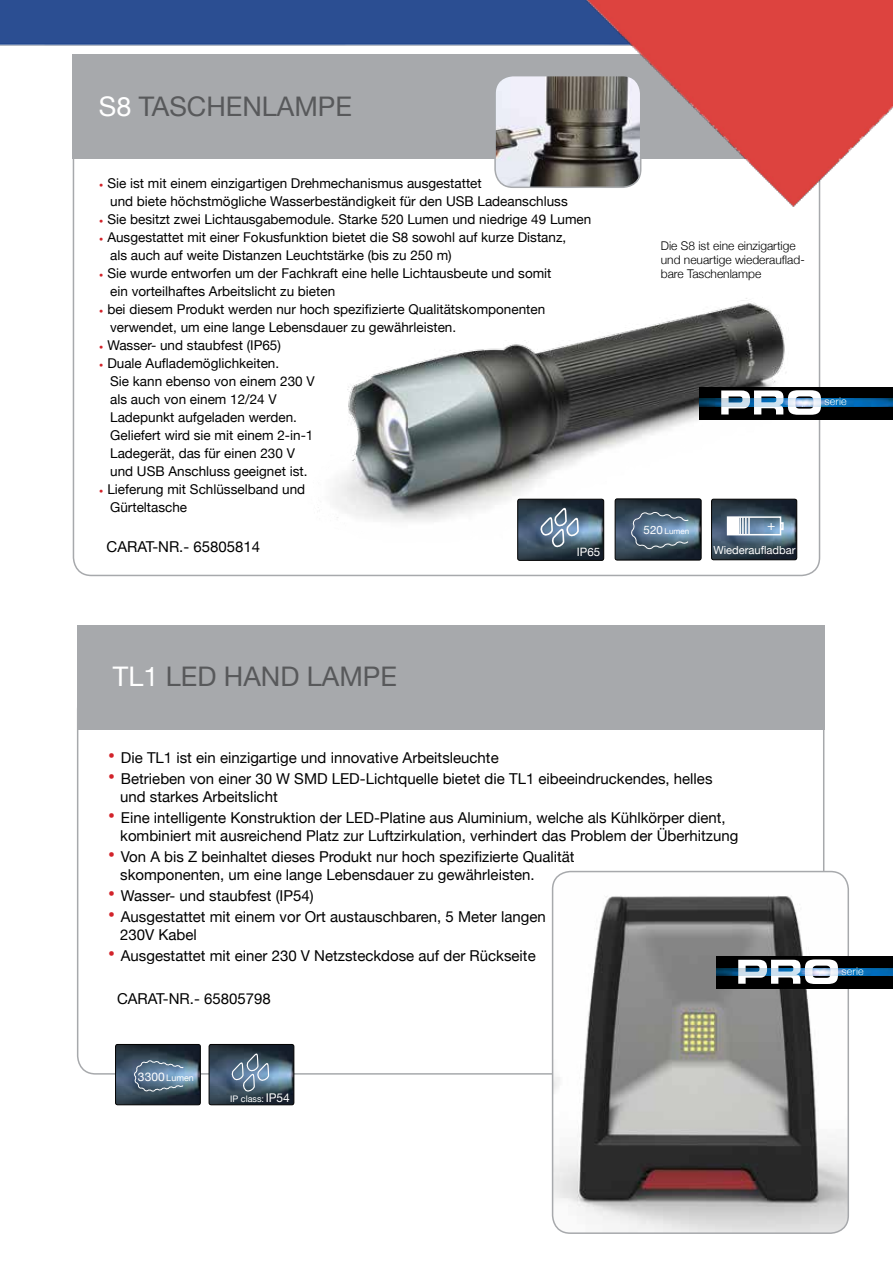
<style>
.page{position:relative;width:893px;height:1263px;background:#fff}
.page>*{position:absolute;margin:0;border:0;box-sizing:border-box;transform-origin:0 0}
.t1{font:27px "Helvetica Neue";color:#58595b}
.t2{font:15px/18px "Helvetica Neue";color:#000}
.t3{font:13.8px "Helvetica Neue";color:#fff}
.t4{font:13.5px/18px "Helvetica Neue";color:#000}
.t5{font:300 12px/14.4px "Helvetica Neue";color:#000}
.t6{font:11.55px "Helvetica Neue";color:#fff}
.t7{font:11.1px "Helvetica Neue";color:#fff}
.t8{font:300 10.65px "Helvetica Neue";color:#fff}
.t9{font:9px "Helvetica Neue";color:#fff}
.t10{font:8.1px "Helvetica Neue";color:#fff}
.s1{color:#fff}
.s2{color:#d2232a}
.s3{font-size:11.55px}
.s4{font-size:21px;color:#d2232a}
.s5{font-size:12px}
</style>
<div class="page">
<img style="left:553px;top:871px;width:295px;height:362px">
<div style="left:552px;top:871px;width:297px;height:363px;border:2px solid #a7a9ac;border-radius:18px"></div>
<img style="left:318px;top:298px;width:480px;height:245px">
<div style="left:77px;top:625px;width:747px;height:104px;background:#a7a9ac"></div>
<img style="left:0;top:0;width:560px;height:182px">
<img style="left:560px;top:0;width:333px;height:213px">
<img style="left:117px;top:1044px;width:83px;height:61px">
<div style="left:115px;top:1044px;width:85px;height:61px;border:1px solid #000;border-radius:2px"></div>
<img style="left:209px;top:1044px;width:85px;height:61px">
<div style="left:209px;top:1044px;width:85px;height:61px;border:1px solid #000;border-radius:2px"></div>
<svg style="left:134px;top:1060px;width:50px;height:31px;background:#658099"></svg>
<svg style="left:230px;top:1049px;width:39px;height:43px;background:#5d7386"></svg>
<div style="left:700px;top:387px;width:193px;height:33px;background:#000"></div>
<img style="left:700px;top:399px;width:193px;height:7px">
<svg style="left:721px;top:390px;width:100px;height:25px"></svg>
<div style="left:717px;top:956px;width:176px;height:33px;background:#000"></div>
<img style="left:717px;top:968px;width:176px;height:7px">
<svg style="left:738px;top:959px;width:100px;height:25px"></svg>
<img style="left:615px;top:499px;width:86px;height:61px">
<div style="left:615px;top:499px;width:86px;height:61px;border:1px solid #000;border-radius:2px"></div>
<svg style="left:631px;top:511px;width:58px;height:38px;background:#5d778d"></svg>
<img style="left:518px;top:499px;width:86px;height:61px">
<div style="left:518px;top:499px;width:86px;height:61px;border:1px solid #000;border-radius:2px"></div>
<svg style="left:538px;top:505px;width:41px;height:43px;background:#65798c"></svg>
<img style="left:713px;top:499px;width:84px;height:61px">
<div style="left:711px;top:499px;width:86px;height:61px;border:1px solid #000;border-radius:2px"></div>
<div style="left:727px;top:516px;width:54px;height:19px;border:1px solid #fff"></div>
<svg style="left:780px;top:522px;width:4px;height:8px"></svg>
<div style="left:728px;top:517px;width:11px;height:18px;background:#fff"></div>
<svg style="left:739px;top:517px;width:11px;height:17px"></svg>
<img style="left:495px;top:76px;width:146px;height:111px">
<div style="left:494px;top:75px;width:147px;height:113px;border:2px solid #a7a9ac;border-radius:18px"></div>
<h1 class="t1" style="left:99px;top:87px;width:255px"><span class="s1">S8</span> Tasch enlampe</h1>
<p class="t4" style="left:110px;top:175px;width:459px;text-indent:-11px"><span class="s2">•</span> Sie ist mit einem einzigartigen Drehmechanismus ausgestattet<br>und biete höchstmögliche Wasserbeständigkeit für den USB Ladeanschluss</p>
<p class="t4" style="left:99px;top:211px;width:494px"><span class="s2">•</span> Sie besitzt zwei Lichtausgabemodule. Starke 520 Lumen und niedrige 49 Lumen</p>
<p class="t4" style="left:110px;top:229px;width:458px;text-indent:-11px"><span class="s2">•</span> Ausgestattet mit einer Fokusfunktion bietet die S8 sowohl auf kurze Distanz, als auch auf weite Distanzen Leuchtstärke (bis zu 250 m)</p>
<p class="t4" style="left:110px;top:265px;width:443px;text-indent:-11px"><span class="s2">•</span> Sie wurde entworfen um der Fachkraft eine helle Lichtausbeute und somit ein vorteilhaftes Arbeitslicht zu bieten</p>
<p class="t4" style="left:110px;top:301px;width:437px;text-indent:-11px"><span class="s2">•</span> bei diesem Produkt werden nur hoch spezifizierte Qualitätskomponenten verwendet, um eine lange Lebensdauer zu gewährleisten.</p>
<p class="t4" style="left:99px;top:337px;width:184px"><span class="s2">•</span> Wasser- und staubfest (I P65)</p>
<p class="t4" style="left:110px;top:355px;width:206px;text-indent:-11px"><span class="s2">•</span> Duale Auflademöglichkeiten.<br>Sie kann ebenso von einem 230 V als auch von einem 12/24 V<br>Ladepunkt aufgeladen werden.<br>Geliefert wird sie mit einem 2-in-1<br>Ladegerät, das für einen 230 V und USB Anschluss geeignet ist.</p>
<p class="t4" style="left:110px;top:481px;width:197px;text-indent:-11px"><span class="s2">•</span> Lieferung mit Schlüsselband und<br>Gürteltasche</p>
<p class="t2" style="left:107px;top:538px;width:11px">CARAT</p>
<p class="t2" style="left:152px;top:538px;width:109px">-Nr.- 65805814</p>
<p class="t6" style="left:577px;top:543px;width:25px">I P65</p>
<p class="t5" style="left:661px;top:237px;width:146px">Die S8 ist eine einzigartige und neuartige wiederauflad&shy;bare Taschenlampe</p>
<p class="t8" style="left:824px;top:393px;width:24px">serie</p>
<p class="t10" style="left:644px;top:525px;width:47px"><span class="s3">520</span> Lumen</p>
<p class="t3" style="left:767px;top:515px;width:10px">+</p>
<p class="t7" style="left:713px;top:542px;width:84px">Wiederaufladbar</p>
<h1 class="t1" style="left:113px;top:657px;width:150px"><span class="s1">TL1</span> led HAND</h1>
<h1 class="t1" style="left:307px;top:657px;width:92px">lampe</h1>
<p class="t2" style="left:108px;top:750px;width:393px"><span class="s4">•</span> Die TL1 ist ein einzigartige und innovative Arbeitsleuchte</p>
<p class="t2" style="left:108px;top:771px;width:199px"><span class="s4">•</span> Betrieben von einer 30 W SMD</p>
<p class="t2" style="left:332px;top:771px;width:10px">LED</p>
<p class="t2" style="left:360px;top:771px;width:354px">-Lichtquelle bietet die TL1 eibeeindruckendes, helles</p>
<p class="t2" style="left:120px;top:789px;width:159px">und starkes Arbeitslicht</p>
<p class="t2" style="left:108px;top:810px;width:249px"><span class="s4">•</span> Eine intelligente Konstruktion der LED</p>
<p class="t2" style="left:120px;top:810px;width:620px;text-indent:254px">-Platine aus Aluminium, welche als Kühlkörper dient, kombiniert mit ausreichend Platz zur Luftzirkulation, verhindert das Problem der Überhitzung</p>
<p class="t2" style="left:120px;top:849px;width:456px;text-indent:-13px"><span class="s4">•</span> Von A bis Z beinhaltet dieses Produkt nur hoch spezifizierte Qualität skomponenten, um eine lange Lebensdauer zu gewährleisten.</p>
<p class="t2" style="left:108px;top:888px;width:208px"><span class="s4">•</span> Wasser- und staubfest (I P54)</p>
<p class="t2" style="left:120px;top:909px;width:427px;text-indent:-13px"><span class="s4">•</span> Ausgestattet mit einem vor Ort austauschbaren, 5 M eter langen<br>230V Kabel</p>
<p class="t2" style="left:108px;top:948px;width:429px"><span class="s4">•</span> Ausgestattet mit einer 230 V Netzsteckdose auf der Rückseite</p>
<p class="t2" style="left:117px;top:990px;width:11px">CARAT</p>
<p class="t2" style="left:163px;top:990px;width:109px">-Nr.- 65805798</p>
<p class="t9" style="left:138px;top:1071px;width:57px"><span class="s5">3300</span> Lumen</p>
<p class="t9" style="left:230px;top:1092px;width:61px">I P class: <span class="s5">I P54</span></p>
<p class="t8" style="left:841px;top:962px;width:24px">serie</p>
</div>
